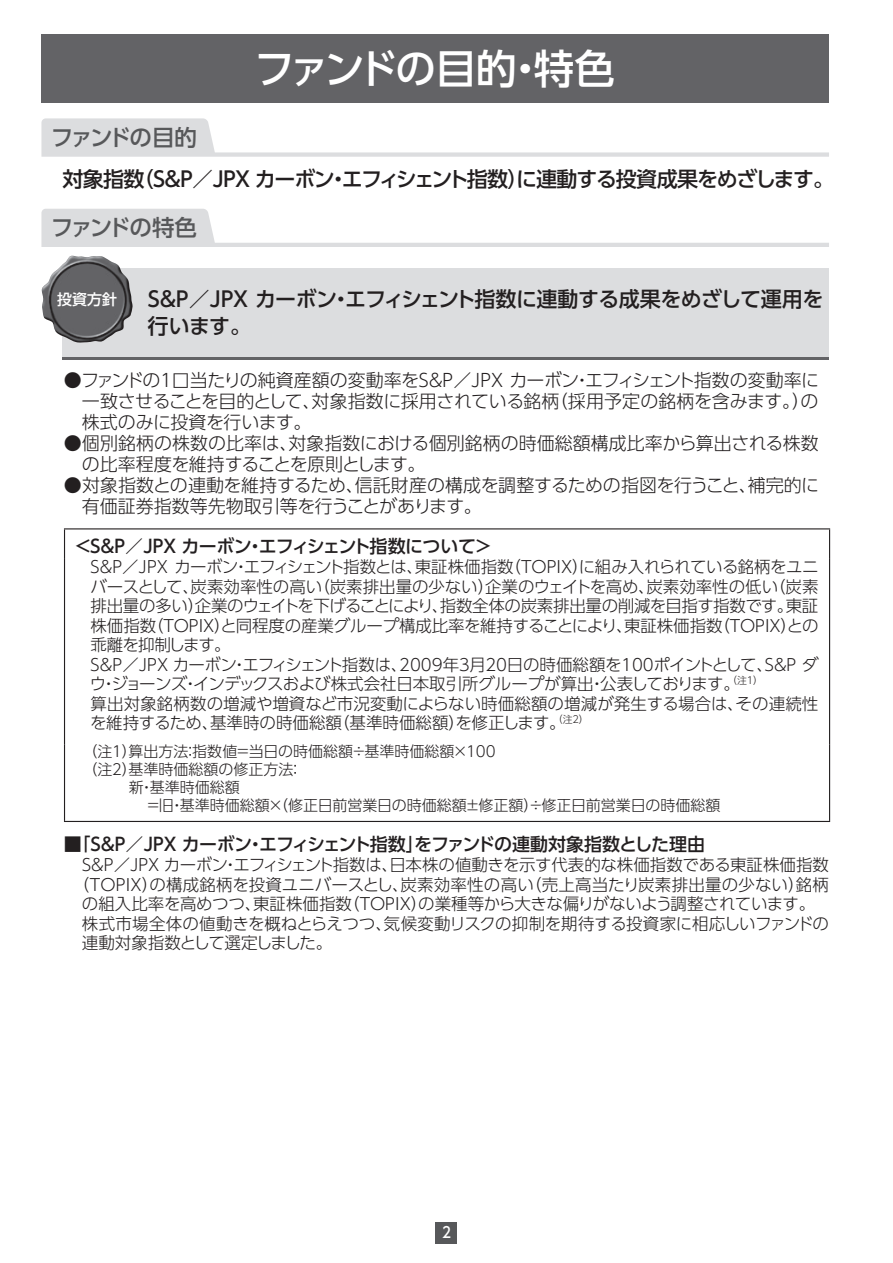
<style>
.page{position:relative;width:893px;height:1263px;background:#fff}
.page>*{position:absolute;margin:0;border:0;box-sizing:border-box;transform-origin:0 0}
.t1{font:500 40.5px "UD Shin Go Pro";letter-spacing:-.06em;color:#fff}
.t2{font:500 22.5px "UD Shin Go Pro";letter-spacing:-.095em;color:#57585a}
.t3{font:500 21px/27px "UD Shin Go Pro";letter-spacing:-.05em;color:#231f20}
.t4{font:300 18px/21px "UD Shin Go Pro";color:#231f20}
.t5{font:500 18px "UD Shin Go Pro";letter-spacing:-.055em;color:#231f20}
.t6{font:300 16.5px/19.5px "UD Shin Go Pro";letter-spacing:-.02em;color:#231f20}
.t7{font:300 16.5px "UD Shin Go Pro";letter-spacing:.01em;color:#231f20}
.t8{font:300 16.5px "UD Shin Go Pro";letter-spacing:-.04em;color:#231f20}
.t9{font:300 15px "UD Shin Go Pro";color:#231f20}
.t10{font:500 15px "UD Shin Go Pro";color:#fff}
.t11{font:500 15px "UD Shin Go Pro";color:#fff;scale:.9 1}
</style>
<div class="page">
<div style="left:436px;top:1222px;width:21px;height:21px;background:#57585a"></div>
<div style="left:41px;top:35px;width:788px;height:68px;background:#636366"></div>
<svg style="left:41px;top:118px;width:788px;height:39px"></svg>
<svg style="left:41px;top:209px;width:788px;height:38px"></svg>
<div style="left:63px;top:268px;width:766px;height:92px;background:#dcdddf"></div>
<hr style="left:63px;top:357px;width:766px;height:3px;background:#636366">
<img style="left:41px;top:256px;width:92px;height:87px">
<hr style="left:64px;top:528px;width:766px;height:1px;background:#231f20">
<hr style="left:64px;top:529px;width:1px;height:30px;background:#231f20">
<hr style="left:829px;top:529px;width:1px;height:30px;background:#231f20">
<hr style="left:64px;top:559px;width:1px;height:185px;background:#231f20">
<hr style="left:829px;top:559px;width:1px;height:185px;background:#231f20">
<hr style="left:64px;top:744px;width:1px;height:77px;background:#231f20">
<hr style="left:829px;top:744px;width:1px;height:77px;background:#231f20">
<hr style="left:64px;top:821px;width:766px;height:1px;background:#231f20">
<h1 class="t1" style="left:254px;top:36px;width:362px">ファンドの目的・特色</h1>
<h2 class="t2" style="left:51px;top:119px;width:147px">ファンドの目的</h2>
<p class="t3" style="left:62px;top:165px;width:773px">対象指数（Ｓ＆Ｐ／ＪＰＸ カーボン・エフィシェント指数）に連動する投資成果をめざします。</p>
<h2 class="t2" style="left:51px;top:210px;width:148px">ファンドの特色</h2>
<p class="t10" style="left:57px;top:287px;width:61px">投資方針</p>
<p class="t3" style="left:143px;top:285px;width:681px">Ｓ＆Ｐ／ＪＰＸ カーボン・エフィシェント指数に連動する成果をめざして運用を行います。</p>
<p class="t4" style="left:82px;top:369px;width:739px;text-align:justify;text-indent:-18px">●ファンドの１口当たりの純資産額の変動率をＳ＆Ｐ／ＪＰＸ カーボン・エフィシェント指数の変動率に一致させることを目的として、対象指数に採用されている銘柄（採用予定の銘柄を含みます。）の株式のみに投資を行います。</p>
<p class="t4" style="left:82px;top:432px;width:738px;text-indent:-18px">●個別銘柄の株数の比率は、対象指数における個別銘柄の時価総額構成比率から算出される株数の比率程度を維持することを原則とします。</p>
<p class="t4" style="left:82px;top:474px;width:739px;text-indent:-18px">●対象指数との連動を維持するため、信託財産の構成を調整するための指図を行うこと、補完的に有価証券指数等先物取引等を行うことがあります。</p>
<p class="t5" style="left:74px;top:532px;width:420px">＜Ｓ＆Ｐ／ＪＰＸ カーボン・エフィシェント指数について＞</p>
<p class="t6" style="left:87px;top:557px;width:733px">Ｓ＆Ｐ／ＪＰＸ カーボン・エフィシェント指数とは、東証株価指数（ＴＯＰＩＸ）に組み入れられている銘柄をユニバースとして、炭素効率性の高い（炭素排出量の少ない）企業のウェイトを高め、炭素効率性の低い（炭素排出量の多い）企業のウェイトを下げることにより、指数全体の炭素排出量の削減を目指す指数です。東証株価指数（ＴＯＰＩＸ）と同程度の産業グループ構成比率を維持することにより、東証株価指数（ＴＯＰＩＸ）との乖離を抑制します。<br>Ｓ＆Ｐ／ＪＰＸ カーボン・エフィシェント指数は、2009年３月20日の時価総額を100ポイントとして、Ｓ＆Ｐ ダウ・ジョーンズ・インデックスおよび株式会社日本取引所グループが算出・公表しております。<sup>（注１）<br></sup>算出対象銘柄数の増減や増資など市況変動によらない時価総額の増減が発生する場合は、その連続性を維持するため、基準時の時価総額（基準時価総額）を修正します。<sup>（注２）</sup></p>
<p class="t9" style="left:82px;top:739px;width:415px">（注１）算出方法：指数値＝当日の時価総額÷基準時価総額×100</p>
<p class="t9" style="left:82px;top:757px;width:222px">（注２）基準時価総額の修正方法：</p>
<p class="t9" style="left:129px;top:775px;width:112px">新・基準時価総額</p>
<p class="t9" style="left:146px;top:793px;width:576px">＝旧・基準時価総額×（修正日前営業日の時価総額±修正額）÷修正日前営業日の時価総額</p>
<p class="t5" style="left:64px;top:829px;width:643px">■「Ｓ＆Ｐ／ＪＰＸ カーボン・エフィシェント指数」をファンドの連動対象指数とした理由</p>
<p class="t6" style="left:78px;top:854px;width:752px">Ｓ＆Ｐ／ＪＰＸ カーボン・エフィシェント指数は、日本株の値動きを示す代表的な株価指数である東証株価指数</p>
<p class="t7" style="left:73px;top:871px;width:758px">（ＴＯＰＩＸ）の構成銘柄を投資ユニバースとし、炭素効率性の高い（売上高当たり炭素排出量の少ない）銘柄</p>
<p class="t6" style="left:82px;top:893px;width:735px">の組入比率を高めつつ、東証株価指数（ＴＯＰＩＸ）の業種等から大きな偏りがないよう調整されています。</p>
<p class="t6" style="left:82px;top:913px;width:749px">株式市場全体の値動きを概ねとらえつつ、気候変動リスクの抑制を期待する投資家に相応しいファンドの</p>
<p class="t8" style="left:82px;top:929px;width:252px">連動対象指数として選定しました。</p>
<p class="t11" style="left:442px;top:1220px;width:11px">2</p>
</div>
